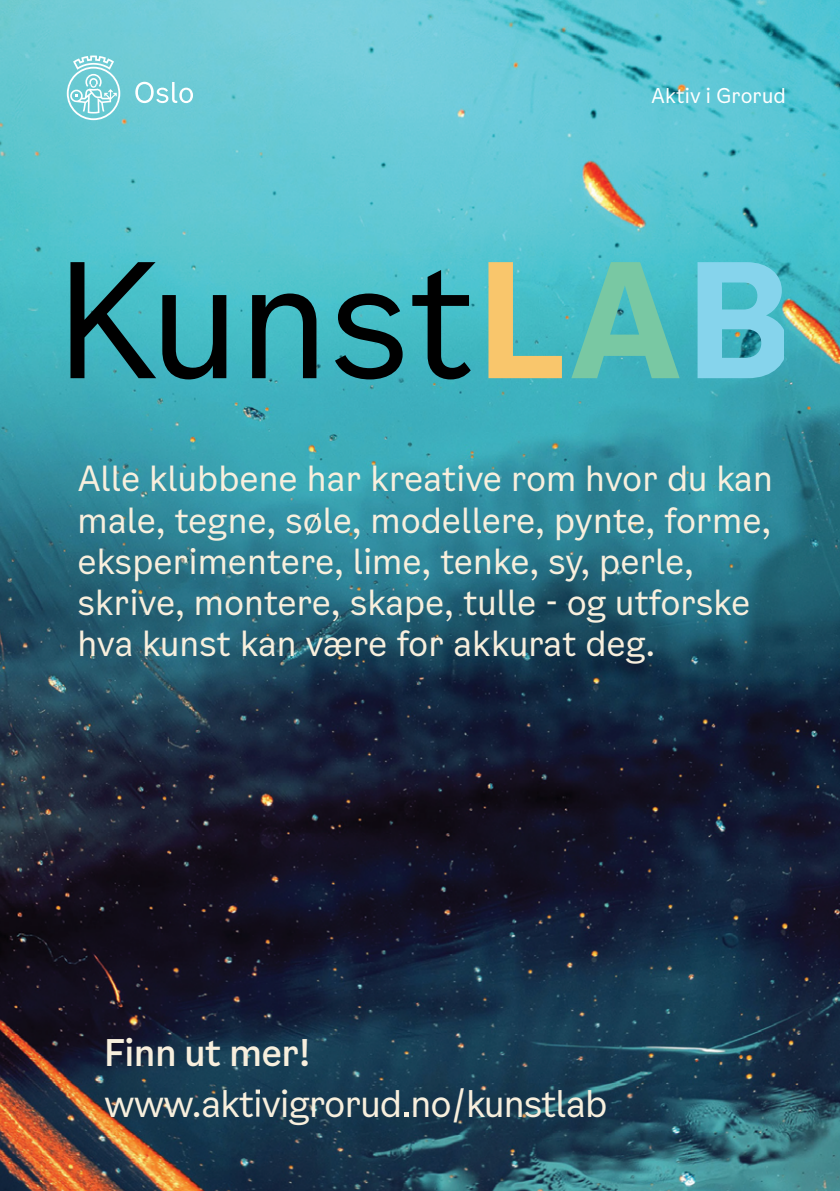
<style>
.page{position:relative;width:840px;height:1191px;background:#fff}
.page>*{position:absolute;margin:0;border:0;box-sizing:border-box;transform-origin:0 0}
.t1{font:156.8px "Oslo Sans";letter-spacing:-.005em;color:#000}
.t2{font:36.4px "Oslo Sans";letter-spacing:-.025em;color:#f8efdd}
.t3{font:500 36.4px "Oslo Sans";letter-spacing:-.025em;color:#f8efdd}
.t4{font:34.4px/41.2px "Oslo Sans";color:#f8efdd}
.t5{font:20.2px "Oslo Sans";color:#fff}
.s1{font-weight:700;color:#f9c66c}
.s2{font-weight:700;color:#79c8a3}
.s3{font-weight:700;color:#86d4ec}
</style>
<div class="page">
<img style="left:0;top:0;width:839px;height:1191px">
<hr style="left:256px;top:1097px;width:3px;height:19px;background:#f8efdd">
<svg style="left:255px;top:1089px;width:5px;height:4px"></svg>
<svg style="left:404px;top:1112px;width:4px;height:4px"></svg>
<svg style="left:67px;top:56px;width:53px;height:64px"></svg>
<svg style="left:135px;top:82px;width:58px;height:21px"></svg>
<p class="t5" style="left:651px;top:82px;width:136px">Aktiv i Grorud</p>
<h1 class="t1" style="left:57px;top:217px;width:739px">Kunst<span class="s1">L</span><span class="s2">A</span><span class="s3">B</span></h1>
<p class="t4" style="left:77px;top:458px;width:696px">Alle klubbene har kreative rom hvor du kan male, tegne, søle, modellere, pynte, forme, eksperimentere, lime, tenke, sy, perle, skrive, montere, skape, tulle - og utforske hva kunst kan være for akkurat deg.</p>
<p class="t3" style="left:104px;top:1028px;width:208px">Finn ut mer!</p>
<p class="t2" style="left:104px;top:1079px;width:504px">www.akt vigrorud no/kunstlab</p>
</div>
